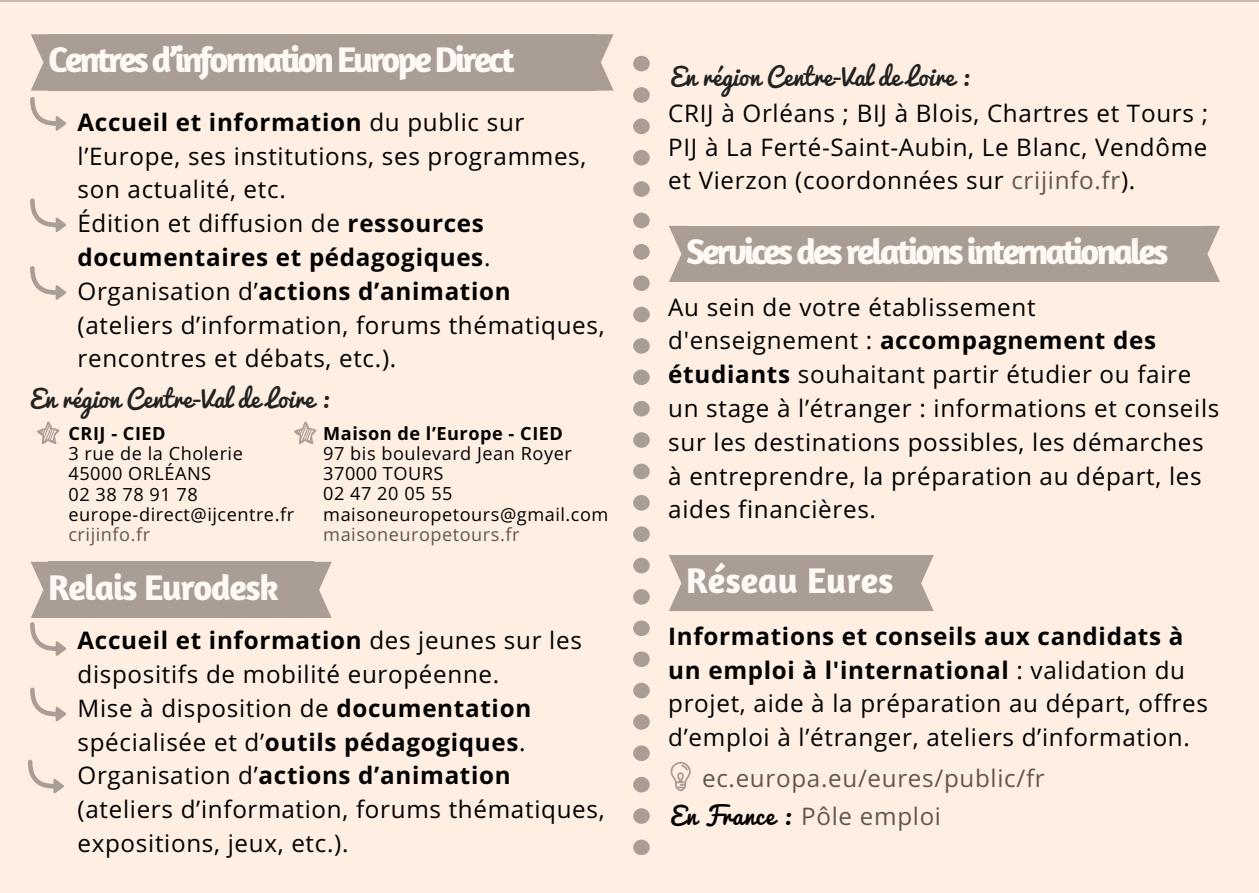
<style>
.page{position:relative;width:1259px;height:893px;background:#fff}
.page>*{position:absolute;margin:0;border:0;box-sizing:border-box;transform-origin:0 0}
.t1{font:700 36.3px "Amaranth";letter-spacing:-.085em;color:#fff9f6}
.t2{font:700 36.3px "Amaranth";letter-spacing:-.04em;color:#fff9f6}
.t3{font:700 36.3px "Amaranth";color:#fff9f6}
.t4{font:24.3px/33.9px "Open Sans";letter-spacing:.03em;color:#000}
.t5{font:24.3px "Pacifico";color:#222}
.t6{font:24.3px "Open Sans";letter-spacing:.03em;color:#605850}
.t7{font:18px/20.4px "Open Sans";letter-spacing:.03em;color:#000}
.t8{font:18px "Open Sans";letter-spacing:.03em;color:#605850}
.t9{font:700 18px "Open Sans";letter-spacing:.03em;color:#000}
.s1{font-weight:700}
.s2{color:#605850}
.s3{font-family:"Pacifico";color:#000}
</style>
<div class="page">
<hr style="left:0;top:0;width:1259px;height:2px;background:#c6b9af">
<div style="left:0;top:2px;width:1259px;height:891px;background:#ffeee2"></div>
<svg style="left:31px;top:34px;width:17px;height:56px"></svg>
<div style="left:48px;top:34px;width:548px;height:56px;background:#a99d95"></div>
<svg style="left:596px;top:34px;width:17px;height:56px"></svg>
<div style="left:633px;top:213px;width:16px;height:15px;background:#a99d95;border-radius:50%"></div>
<div style="left:633px;top:244px;width:16px;height:16px;background:#a99d95;border-radius:50%"></div>
<div style="left:633px;top:181px;width:16px;height:16px;background:#a99d95;border-radius:50%"></div>
<div style="left:633px;top:307px;width:16px;height:15px;background:#a99d95;border-radius:50%"></div>
<svg style="left:633px;top:56px;width:16px;height:15px"></svg>
<div style="left:633px;top:338px;width:16px;height:16px;background:#a99d95;border-radius:50%"></div>
<div style="left:633px;top:87px;width:16px;height:16px;background:#a99d95;border-radius:50%"></div>
<div style="left:633px;top:119px;width:16px;height:15px;background:#a99d95;border-radius:50%"></div>
<div style="left:633px;top:150px;width:16px;height:15px;background:#a99d95;border-radius:50%"></div>
<div style="left:633px;top:275px;width:16px;height:16px;background:#a99d95;border-radius:50%"></div>
<div style="left:633px;top:526px;width:16px;height:16px;background:#a99d95;border-radius:50%"></div>
<div style="left:633px;top:558px;width:16px;height:15px;background:#a99d95;border-radius:50%"></div>
<div style="left:633px;top:589px;width:16px;height:16px;background:#a99d95;border-radius:50%"></div>
<div style="left:633px;top:620px;width:16px;height:16px;background:#a99d95;border-radius:50%"></div>
<div style="left:633px;top:495px;width:16px;height:16px;background:#a99d95;border-radius:50%"></div>
<div style="left:633px;top:401px;width:16px;height:15px;background:#a99d95;border-radius:50%"></div>
<div style="left:633px;top:432px;width:16px;height:16px;background:#a99d95;border-radius:50%"></div>
<div style="left:633px;top:369px;width:16px;height:16px;background:#a99d95;border-radius:50%"></div>
<div style="left:633px;top:464px;width:16px;height:15px;background:#a99d95;border-radius:50%"></div>
<div style="left:633px;top:808px;width:16px;height:16px;background:#a99d95;border-radius:50%"></div>
<div style="left:633px;top:840px;width:16px;height:15px;background:#a99d95;border-radius:50%"></div>
<div style="left:633px;top:777px;width:16px;height:15px;background:#a99d95;border-radius:50%"></div>
<svg style="left:633px;top:651px;width:16px;height:16px"></svg>
<div style="left:633px;top:683px;width:16px;height:15px;background:#a99d95;border-radius:50%"></div>
<div style="left:633px;top:714px;width:16px;height:16px;background:#a99d95;border-radius:50%"></div>
<div style="left:633px;top:745px;width:16px;height:16px;background:#a99d95;border-radius:50%"></div>
<svg style="left:294px;top:422px;width:22px;height:22px"></svg>
<svg style="left:30px;top:97px;width:36px;height:34px"></svg>
<svg style="left:30px;top:198px;width:36px;height:34px"></svg>
<svg style="left:30px;top:687px;width:36px;height:34px"></svg>
<svg style="left:28px;top:760px;width:36px;height:33px"></svg>
<svg style="left:30px;top:266px;width:36px;height:34px"></svg>
<svg style="left:30px;top:562px;width:36px;height:94px"></svg>
<div style="left:48px;top:562px;width:266px;height:56px;background:#a99d95"></div>
<svg style="left:314px;top:562px;width:18px;height:56px"></svg>
<svg style="left:669px;top:226px;width:17px;height:56px"></svg>
<div style="left:686px;top:226px;width:516px;height:56px;background:#a99d95"></div>
<svg style="left:1202px;top:226px;width:18px;height:56px"></svg>
<svg style="left:669px;top:555px;width:17px;height:56px"></svg>
<div style="left:686px;top:555px;width:230px;height:56px;background:#a99d95"></div>
<svg style="left:916px;top:555px;width:18px;height:56px"></svg>
<svg style="left:37px;top:422px;width:22px;height:22px"></svg>
<svg style="left:670px;top:762px;width:21px;height:29px"></svg>
<h1 class="t1" style="left:48px;top:37px;width:468px">Centres d’information Europe Direct</h1>
<p class="t4" style="left:77px;top:104px;width:528px"><span class="s1">Accueil et information</span> du public sur l’Europe, ses institutions, ses programmes, son actualité, etc.<br>Édition et diffusion de <span class="s1">ressources documentaires et pédagogiques</span>.<br>Organisation d’<span class="s1">actions d’animation </span>(ateliers d’information, forums thématiques, rencontres et débats, etc.).</p>
<p class="t5" style="left:30px;top:385px;width:300px">En région Centre-Val de Loire :</p>
<p class="t9" style="left:68px;top:421px;width:99px">CRIJ - CIED</p>
<p class="t7" style="left:68px;top:443px;width:227px">3 rue de la Cholerie<br>45000 ORLÉANS<br>02 38 78 91 78 europe-direct@ijcentre.fr</p>
<p class="t8" style="left:68px;top:522px;width:83px">crijinfo.fr</p>
<h1 class="t2" style="left:48px;top:564px;width:232px">Relais Eurodesk</h1>
<p class="t9" style="left:323px;top:420px;width:241px">Maison de l’Europe - CIED</p>
<p class="t7" style="left:323px;top:443px;width:287px">97 bis boulevard Jean Royer<br>37000 TOURS<br>02 47 20 05 55 maisoneuropetours@gmail.com</p>
<p class="t8" style="left:323px;top:522px;width:198px">maisoneuropetours.fr</p>
<p class="t4" style="left:77px;top:623px;width:528px"><span class="s1">Accueil et information</span> des jeunes sur les dispositifs de mobilité européenne.<br>Mise à disposition de <span class="s1">documentation </span>spécialisée et d’<span class="s1">outils pédagogiques</span>.<br>Organisation d’<span class="s1">actions d’animation </span>(ateliers d’information, forums thématiques, expositions, jeux, etc.).</p>
<p class="t5" style="left:670px;top:63px;width:300px">En région Centre-Val de Loire :</p>
<p class="t4" style="left:668px;top:95px;width:541px;text-align:justify">CRIJ à Orléans ; BIJ à Blois, Chartres et Tours ; PIJ à La Ferté-Saint-Aubin, Le Blanc, Vendôme et Vierzon (coordonnées sur <span class="s2">crijinfo.fr</span>).</p>
<h1 class="t1" style="left:686px;top:228px;width:484px">Services des relations internationales</h1>
<p class="t4" style="left:668px;top:289px;width:552px">Au sein de votre établissement d'enseignement : <span class="s1">accompagnement des étudiants</span> souhaitant partir étudier ou faire un stage à l’étranger : informations et conseils sur les destinations possibles, les démarches à entreprendre, la préparation au départ, les aides financières.</p>
<h1 class="t3" style="left:686px;top:557px;width:209px">Réseau Eures</h1>
<p class="t4" style="left:668px;top:618px;width:541px"><span class="s1">Informations et conseils aux candidats à un emploi à l'international</span> : validation du projet, aide à la préparation au départ, offres d’emploi à l’étranger, ateliers d’information.</p>
<p class="t6" style="left:702px;top:761px;width:344px">ec.europa.eu/eures/public/fr</p>
<p class="t6" style="left:670px;top:799px;width:272px"><span class="s3">En France :</span> Pôle emploi</p>
</div>
